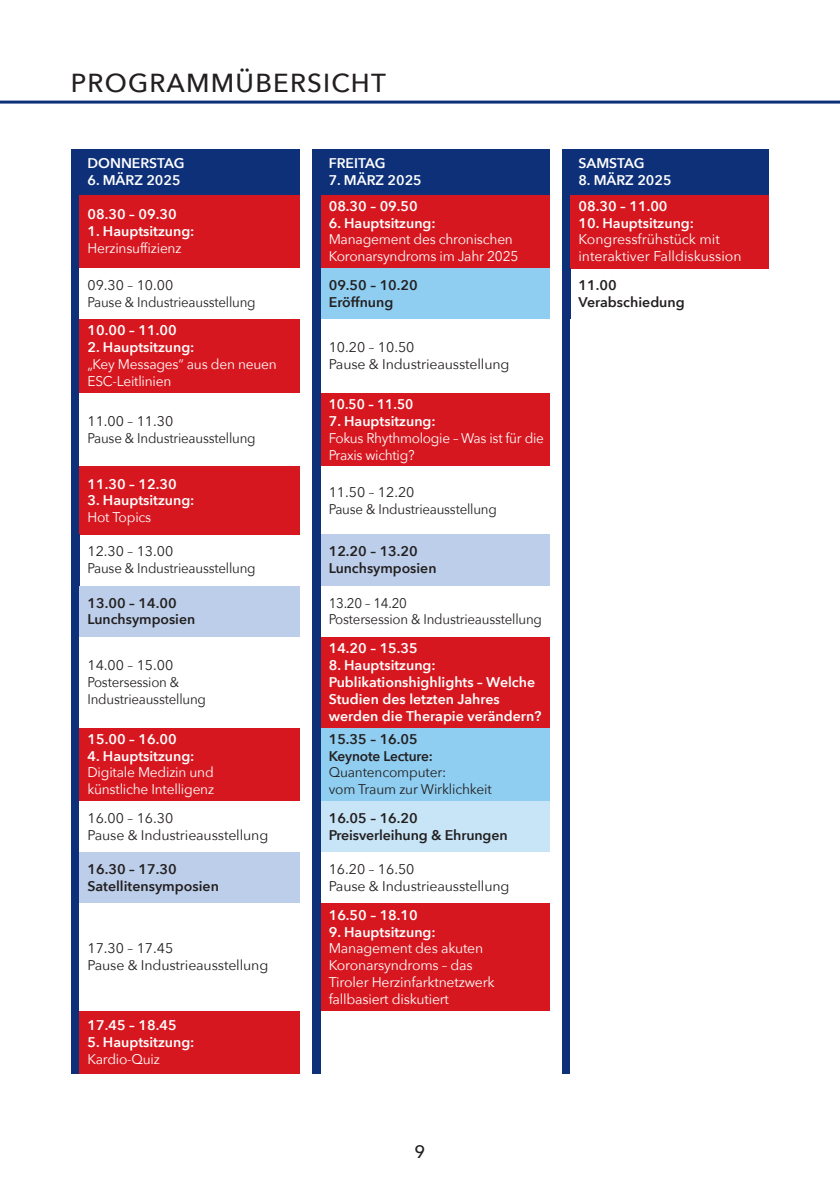
<style>
.page{position:relative;width:840px;height:1191px;background:#fff}
.page>*{position:absolute;margin:0;border:0;box-sizing:border-box;transform-origin:0 0}
.t1{font:500 26px "Avenir Next";letter-spacing:.045em;color:#231f20}
.t2{font:500 18px "Avenir Next";color:#231f20}
.t3{font:14px/16.8px "Avenir Next";letter-spacing:-.015em;color:#fff}
.t4{font:14px/16.8px "Avenir Next";letter-spacing:-.015em;color:#231f20}
.t5{font:600 14px/16.8px "Avenir Next";color:#fff}
.t6{font:600 14px/16.8px "Avenir Next";color:#231f20}
.t7{font:14px/16.8px "Avenir Next";letter-spacing:-.015em;color:#231f20;scale:.95 1}
.t8{font:600 14px "Avenir Next";color:#fff;scale:.96 1}
.s1{font-weight:600}
.s2{font-weight:400}
</style>
<div class="page">
<hr style="left:0;top:101px;width:839px;height:3px;background:#0d3079">
<div style="left:71px;top:149px;width:8px;height:46px;background:#0d3079"></div>
<div style="left:79px;top:149px;width:221px;height:46px;background:#0d3079"></div>
<div style="left:312px;top:149px;width:8px;height:46px;background:#0d3079"></div>
<div style="left:320px;top:149px;width:230px;height:46px;background:#0d3079"></div>
<div style="left:561px;top:149px;width:9px;height:46px;background:#0d3079"></div>
<div style="left:570px;top:149px;width:198px;height:46px;background:#0d3079"></div>
<div style="left:71px;top:195px;width:8px;height:73px;background:#0d3079"></div>
<div style="left:79px;top:195px;width:221px;height:73px;background:#d7171f"></div>
<div style="left:312px;top:195px;width:8px;height:73px;background:#0d3079"></div>
<div style="left:320px;top:195px;width:230px;height:73px;background:#d7171f"></div>
<div style="left:561px;top:195px;width:9px;height:73px;background:#0d3079"></div>
<div style="left:570px;top:195px;width:198px;height:73px;background:#d7171f"></div>
<div style="left:71px;top:268px;width:8px;height:51px;background:#0d3079"></div>
<div style="left:312px;top:268px;width:8px;height:51px;background:#0d3079"></div>
<div style="left:320px;top:268px;width:230px;height:51px;background:#8fcef1"></div>
<div style="left:561px;top:268px;width:9px;height:51px;background:#0d3079"></div>
<div style="left:71px;top:319px;width:8px;height:74px;background:#0d3079"></div>
<div style="left:79px;top:319px;width:221px;height:74px;background:#d7171f"></div>
<div style="left:312px;top:319px;width:8px;height:74px;background:#0d3079"></div>
<div style="left:561px;top:319px;width:9px;height:74px;background:#0d3079"></div>
<div style="left:71px;top:393px;width:8px;height:74px;background:#0d3079"></div>
<div style="left:312px;top:393px;width:8px;height:74px;background:#0d3079"></div>
<div style="left:320px;top:393px;width:230px;height:74px;background:#d7171f"></div>
<div style="left:561px;top:393px;width:9px;height:74px;background:#0d3079"></div>
<div style="left:71px;top:467px;width:8px;height:68px;background:#0d3079"></div>
<div style="left:79px;top:467px;width:221px;height:68px;background:#d7171f"></div>
<div style="left:312px;top:467px;width:8px;height:68px;background:#0d3079"></div>
<div style="left:561px;top:467px;width:9px;height:68px;background:#0d3079"></div>
<div style="left:71px;top:535px;width:8px;height:51px;background:#0d3079"></div>
<div style="left:312px;top:535px;width:8px;height:51px;background:#0d3079"></div>
<div style="left:320px;top:535px;width:230px;height:51px;background:#bccee9"></div>
<div style="left:561px;top:535px;width:9px;height:51px;background:#0d3079"></div>
<div style="left:71px;top:586px;width:8px;height:51px;background:#0d3079"></div>
<div style="left:79px;top:586px;width:221px;height:51px;background:#bccee9"></div>
<div style="left:312px;top:586px;width:8px;height:51px;background:#0d3079"></div>
<div style="left:561px;top:586px;width:9px;height:51px;background:#0d3079"></div>
<div style="left:71px;top:637px;width:8px;height:90px;background:#0d3079"></div>
<div style="left:312px;top:637px;width:8px;height:90px;background:#0d3079"></div>
<div style="left:320px;top:637px;width:230px;height:90px;background:#d7171f"></div>
<div style="left:561px;top:637px;width:9px;height:90px;background:#0d3079"></div>
<div style="left:71px;top:727px;width:8px;height:74px;background:#0d3079"></div>
<div style="left:79px;top:727px;width:221px;height:74px;background:#d7171f"></div>
<div style="left:312px;top:727px;width:8px;height:74px;background:#0d3079"></div>
<div style="left:320px;top:727px;width:230px;height:74px;background:#8fcef1"></div>
<div style="left:561px;top:727px;width:9px;height:74px;background:#0d3079"></div>
<div style="left:71px;top:801px;width:8px;height:51px;background:#0d3079"></div>
<div style="left:312px;top:801px;width:8px;height:51px;background:#0d3079"></div>
<div style="left:320px;top:801px;width:230px;height:51px;background:#c7e5f7"></div>
<div style="left:561px;top:801px;width:9px;height:51px;background:#0d3079"></div>
<div style="left:71px;top:852px;width:8px;height:51px;background:#0d3079"></div>
<div style="left:79px;top:852px;width:221px;height:51px;background:#bccee9"></div>
<div style="left:312px;top:852px;width:8px;height:51px;background:#0d3079"></div>
<div style="left:561px;top:852px;width:9px;height:51px;background:#0d3079"></div>
<div style="left:71px;top:903px;width:8px;height:108px;background:#0d3079"></div>
<div style="left:312px;top:903px;width:8px;height:108px;background:#0d3079"></div>
<div style="left:320px;top:903px;width:230px;height:108px;background:#d7171f"></div>
<div style="left:561px;top:903px;width:9px;height:108px;background:#0d3079"></div>
<div style="left:71px;top:1011px;width:8px;height:62px;background:#0d3079"></div>
<div style="left:79px;top:1011px;width:221px;height:62px;background:#d7171f"></div>
<div style="left:312px;top:1011px;width:8px;height:62px;background:#0d3079"></div>
<div style="left:561px;top:1011px;width:9px;height:62px;background:#0d3079"></div>
<p class="t1" style="left:71px;top:66px;width:316px">PROGRAMMÜBERSICHT</p>
<p class="t5" style="left:87px;top:155px;width:99px">DONNERSTAG</p>
<p class="t5" style="left:87px;top:172px;width:95px">6. MÄRZ 2025</p>
<p class="t5" style="left:87px;top:206px;width:91px">08.30 – 09.30</p>
<p class="t3" style="left:87px;top:223px;width:108px"><span class="s1">1. Hauptsitzung:<br></span>Herzinsuffizienz</p>
<p class="t5" style="left:328px;top:155px;width:58px">FREITAG</p>
<p class="t5" style="left:328px;top:172px;width:95px">7. MÄRZ 2025</p>
<p class="t5" style="left:328px;top:198px;width:91px">08.30 – 09.50</p>
<p class="t3" style="left:328px;top:215px;width:191px"><span class="s1">6. Hauptsitzung:<br></span>Management des chronischen<br>Koronarsyndroms im Jahr 2025</p>
<p class="t5" style="left:578px;top:155px;width:68px">SAMSTAG</p>
<p class="t5" style="left:578px;top:172px;width:95px">8. MÄRZ 2025</p>
<p class="t5" style="left:578px;top:198px;width:91px">08.30 – 11.00</p>
<p class="t3" style="left:578px;top:215px;width:164px"><span class="s1">10. Hauptsitzung:<br></span>Kongressfrühstück mit interaktiver Falldiskussion</p>
<p class="t4" style="left:87px;top:277px;width:170px">09.30 – 10.00<br>Pause &amp; Industrieausstellung</p>
<p class="t6" style="left:328px;top:277px;width:91px">09.50 – 10.20<br>Eröffnung</p>
<p class="t6" style="left:578px;top:277px;width:108px">11.00<br>Verabschiedung</p>
<p class="t5" style="left:87px;top:322px;width:91px">10.00 – 11.00</p>
<p class="t3" style="left:87px;top:339px;width:191px"><span class="s1">2. Hauptsitzung:<br></span>„Key Messages“ aus den neuen<br>ESC-Leitlinien</p>
<p class="t4" style="left:328px;top:339px;width:182px">10.20 – 10.50<br>Pause &amp; Industrieausstellung</p>
<p class="t4" style="left:87px;top:413px;width:170px">11.00 – 11.30<br>Pause &amp; Industrieausstellung</p>
<p class="t8" style="left:328px;top:395px;width:90px">10.50 – 11.50</p>
<p class="t3" style="left:328px;top:413px;width:217px"><span class="s1">7. Hauptsitzung:<br></span>Fokus Rhythmologie – Was ist für die<br>Praxis wichtig?</p>
<p class="t5" style="left:87px;top:475px;width:91px">11.30 – 12.30</p>
<p class="t5" style="left:87px;top:492px;width:108px">3. Hauptsitzung:<br><span class="s2">Hot Topics</span></p>
<p class="t4" style="left:328px;top:484px;width:170px">11.50 – 12.20<br>Pause &amp; Industrieausstellung</p>
<p class="t4" style="left:87px;top:543px;width:170px">12.30 – 13.00<br>Pause &amp; Industrieausstellung</p>
<p class="t6" style="left:328px;top:543px;width:109px">12.20 – 13.20<br>Lunchsymposien</p>
<p class="t6" style="left:87px;top:594px;width:109px">13.00 – 14.00<br>Lunchsymposien</p>
<p class="t7" style="left:328px;top:594px;width:226px">13.20 – 14.20<br>Postersession &amp; Industrieausstellung</p>
<p class="t4" style="left:87px;top:657px;width:120px">14.00 – 15.00<br>Postersession &amp;<br>Industrieausstellung</p>
<p class="t5" style="left:328px;top:640px;width:91px">14.20 – 15.35</p>
<p class="t5" style="left:328px;top:657px;width:214px">8. Hauptsitzung:<br>Publikationshighlights – Welche<br>Studien des letzten Jahres werden die Therapie verändern?</p>
<p class="t5" style="left:87px;top:731px;width:91px">15.00 – 16.00</p>
<p class="t3" style="left:87px;top:748px;width:128px"><span class="s1">4. Hauptsitzung:<br></span>Digitale Medizin und künstliche Intelligenz</p>
<p class="t4" style="left:328px;top:731px;width:164px"><span class="s1">15.35 – 16.05<br>Keynote Lecture:<br></span>Quantencomputer:<br>vom Traum zur Wirklichkeit</p>
<p class="t4" style="left:87px;top:810px;width:182px">16.00 – 16.30<br>Pause &amp; Industrieausstellung</p>
<p class="t6" style="left:328px;top:810px;width:180px">16.05 – 16.20<br>Preisverleihung &amp; Ehrungen</p>
<p class="t6" style="left:87px;top:861px;width:133px">16.30 – 17.30<br>Satellitensymposien</p>
<p class="t4" style="left:328px;top:861px;width:182px">16.20 – 16.50<br>Pause &amp; Industrieausstellung</p>
<p class="t4" style="left:87px;top:940px;width:182px">17.30 – 17.45<br>Pause &amp; Industrieausstellung</p>
<p class="t5" style="left:87px;top:1017px;width:91px">17.45 – 18.45</p>
<p class="t5" style="left:87px;top:1034px;width:108px">5. Hauptsitzung:<br><span class="s2">Kardio-Quiz</span></p>
<p class="t5" style="left:328px;top:907px;width:91px">16.50 – 18.10</p>
<p class="t3" style="left:328px;top:923px;width:167px"><span class="s1">9. Hauptsitzung:<br></span>Management des akuten<br>Koronarsyndroms – das<br>Tiroler Herzinfarktnetzwerk fallbasiert diskutiert</p>
<p class="t2" style="left:414px;top:1140px;width:12px">9</p>
</div>
